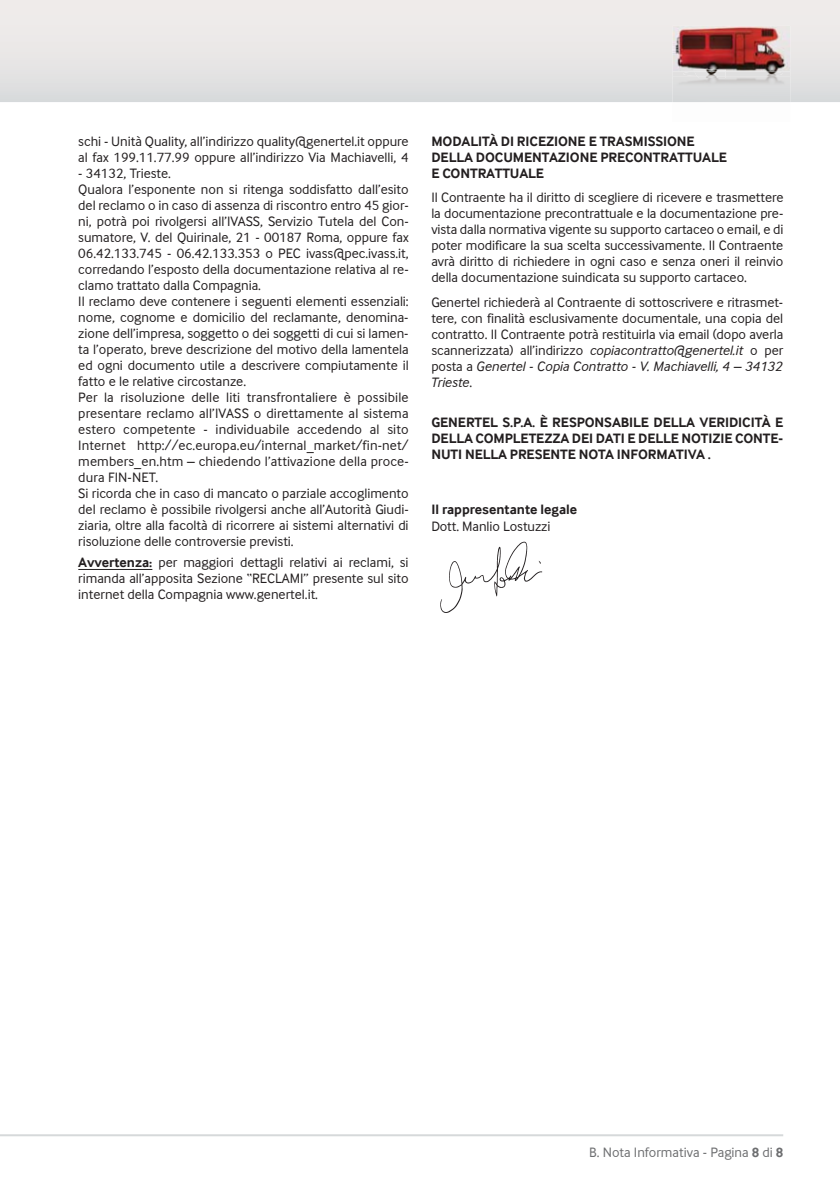
<style>
.page{position:relative;width:840px;height:1191px;background:#fff}
.page>*{position:absolute;margin:0;border:0;box-sizing:border-box;transform-origin:0 0}
.t1{font:14px/16px "Inter Face Da Ma";color:#231f20;text-align:justify}
.t2{font:700 14px/16px "Inter Face Da Ma";letter-spacing:-.005em;color:#231f20}
.t3{font:14px "Inter Face Da Ma";color:#6d6e70}
.s1{font-weight:700}
.s2{font-style:italic}
</style>
<div class="page">
<svg style="left:0;top:0;width:839px;height:102px;background:#e7e5e5"></svg>
<hr style="left:0;top:1134px;width:782px;height:2px;background:#d6d9da">
<img style="left:672px;top:26px;width:117px;height:46px">
<img style="left:693px;top:69px;width:32px;height:3px">
<img style="left:694px;top:71px;width:75px;height:1px">
<img style="left:672px;top:76px;width:117px;height:26px">
<img style="left:696px;top:76px;width:29px;height:2px">
<img style="left:672px;top:72px;width:117px;height:4px">
<img style="left:682px;top:72px;width:100px;height:4px">
<img style="left:694px;top:72px;width:31px;height:4px">
<img style="left:440px;top:541px;width:103px;height:72px">
<hr style="left:78px;top:569px;width:74px;height:1px;background:#231f20">
<p class="t1" style="left:78px;top:133px;width:332px">schi - Unità Quality, all’indirizzo quality@genertel.it oppure al fax 199.11.77.99 oppure all’indirizzo Via Machiavelli, 4</p>
<p class="t1" style="left:78px;top:165px;width:332px;text-align:left">- 34132, Trieste.<br>Qualora l’esponente non si ritenga soddisfatto dall’esito del reclamo o in caso di assenza di riscontro entro 45 gior&shy;ni, potrà poi rivolgersi all’IVASS, Servizio Tutela del Con&shy;sumatore, V. del Quirinale, 21 - 00187 Roma, oppure fax 06.42.133.745 - 06.42.133.353 o PEC ivass@pec.ivass.it, corredando l’esposto della documentazione relativa al re&shy;clamo trattato dalla Compagnia.<br>Il reclamo deve contenere i seguenti elementi essenziali: nome, cognome e domicilio del reclamante, denomina&shy;zione dell’impresa, soggetto o dei soggetti di cui si lamen&shy;ta l’operato, breve descrizione del motivo della lamentela ed ogni documento utile a descrivere compiutamente il fatto e le relative circostanze.<br>Per la risoluzione delle liti transfrontaliere è possibile presentare reclamo all’IVASS o direttamente al sistema estero competente - individuabile accedendo al sito Internet http://ec.europa.eu/internal_market/fin-net/ members_en.htm – chiedendo l’attivazione della proce&shy;dura FIN-NET.<br>Si ricorda che in caso di mancato o parziale accoglimento del reclamo è possibile rivolgersi anche all’Autorità Giudi&shy;ziaria, oltre alla facoltà di ricorrere ai sistemi alternativi di risoluzione delle controversie previsti.</p>
<p class="t1" style="left:78px;top:555px;width:331px"><span class="s1">Avvertenza:</span> per maggiori dettagli relativi ai reclami, si rimanda all’apposita Sezione “RECLAMI” presente sul sito internet della Compagnia www.genertel.it.</p>
<p class="t2" style="left:431px;top:133px;width:297px">MODALITÀ DI RICEZIONE E TRASMISSIONE<br>DELLA DOCUMENTAZIONE PRECONTRATTUALE<br>E CONTRATTUALE</p>
<p class="t1" style="left:431px;top:189px;width:353px">Il Contraente ha il diritto di scegliere di ricevere e trasmettere la documentazione precontrattuale e la documentazione pre&shy;vista dalla normativa vigente su supporto cartaceo o email, e di poter modificare la sua scelta successivamente. Il Contraente avrà diritto di richiedere in ogni caso e senza oneri il reinvio della documentazione suindicata su supporto cartaceo.</p>
<p class="t1" style="left:431px;top:294px;width:353px">Genertel richiederà al Contraente di sottoscrivere e ritrasmet&shy;tere, con finalità esclusivamente documentale, una copia del contratto. Il Contraente potrà restituirla via email (dopo averla scannerizzata) all’indirizzo <span class="s2">copiacontratto@genertel.it</span> o per posta a <span class="s2">Genertel - Copia Contratto - V. Machiavelli, 4 – 34132<br>Trieste</span>.</p>
<p class="t2" style="left:431px;top:414px;width:353px;text-align:justify">GENERTEL S.P.A. È RESPONSABILE DELLA VERIDICITÀ E DELLA COMPLETEZZA DEI DATI E DELLE NOTIZIE CONTE-NUTI NELLA PRESENTE NOTA INFORMATIVA .</p>
<p class="t2" style="left:431px;top:501px;width:147px">Il rappresentante legale</p>
<p class="t1" style="left:431px;top:518px;width:121px">Dott. Manlio Lostuzzi</p>
<p class="t3" style="left:589px;top:1144px;width:195px">B. Nota Informativa - Pagina <span class="s1">8</span> di <span class="s1">8</span></p>
</div>
